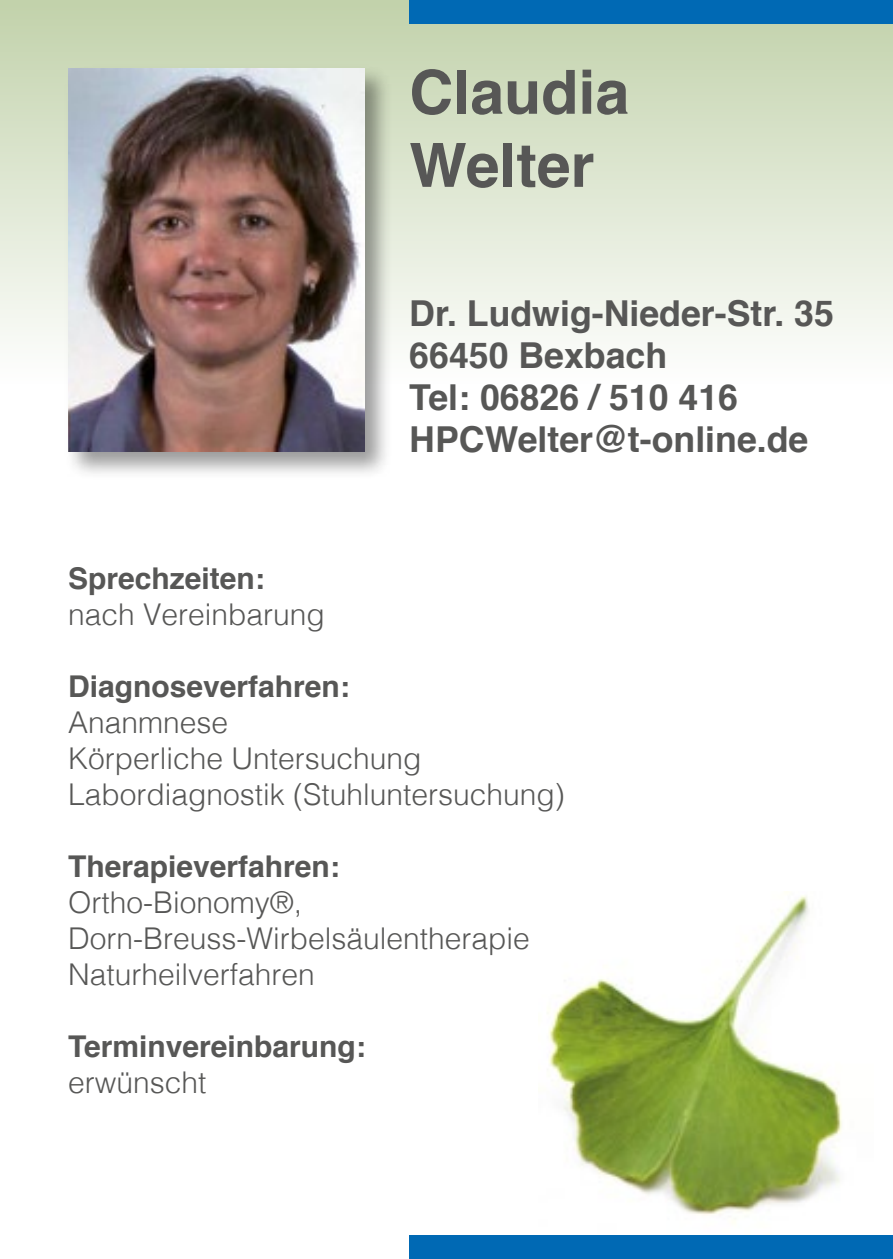
<style>
.page{position:relative;width:893px;height:1259px;background:#fff}
.page>*{position:absolute;margin:0;border:0;box-sizing:border-box;transform-origin:0 0}
.t1{font:700 60.9px/73.2px "Helvetica";color:#575756}
.t2{font:700 35.7px/42px "Helvetica";color:#575756}
.t3{font:300 30px/36px "Helvetica";color:#575756}
.t4{font:700 30px "Helvetica";color:#575756}
</style>
<div class="page">
<div style="left:0;top:0;width:893px;height:384px;background:linear-gradient(to bottom,#c1d1aa,#fefefe)"></div>
<img style="left:547px;top:891px;width:295px;height:324px">
<div style="left:409px;top:0;width:484px;height:24px;background:#0069b4"></div>
<div style="left:409px;top:1235px;width:484px;height:24px;background:#0069b4"></div>
<div style="left:64px;top:64px;width:329px;height:415px;background:#000;opacity:.4"></div>
<img style="left:68px;top:68px;width:296px;height:384px">
<h1 class="t1" style="left:409px;top:56px;width:221px">Claudia<br>Welter</h1>
<p class="t4" style="left:68px;top:554px;width:198px">Sprechzeiten:</p>
<p class="t3" style="left:68px;top:594px;width:258px">nach Vereinbarung</p>
<p class="t2" style="left:409px;top:293px;width:426px">Dr. Ludwig-Nieder-Str. 35<br>66450 Bexbach<br>Tel: 06826 / 510 416<br>HPCWelter@t-online.de</p>
<p class="t4" style="left:68px;top:662px;width:283px">Diagnoseverfahren:</p>
<p class="t3" style="left:68px;top:702px;width:498px">Ananmnese<br>Körperliche Untersuchung<br>Labordiagnostik (Stuhluntersuchung)</p>
<p class="t4" style="left:68px;top:842px;width:273px">Therapieverfahren:</p>
<p class="t3" style="left:68px;top:882px;width:463px">Ortho-Bionomy®,<br>Dorn-Breuss-Wirbelsäulentherapie<br>Naturheilverfahren</p>
<p class="t4" style="left:68px;top:1022px;width:299px">Terminvereinbarung:</p>
<p class="t3" style="left:68px;top:1062px;width:140px">erwünscht</p>
</div>
